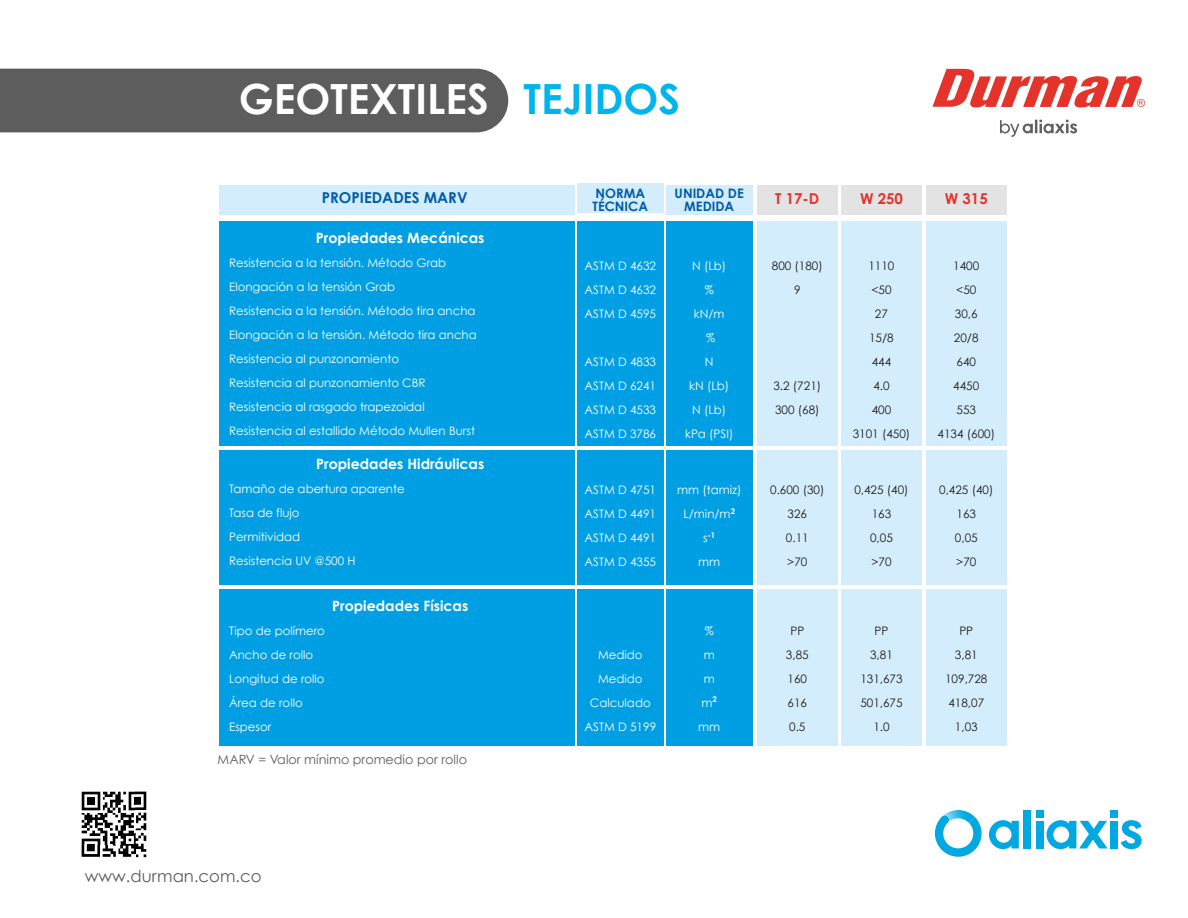
<style>
.page{position:relative;width:1188px;height:918px;background:#fff}
.page>*{position:absolute;margin:0;border:0;box-sizing:border-box;transform-origin:0 0}
.t1{font:700 41.55px "Century Gothic";color:#fff}
.t2{font:16.5px "Century Gothic";color:#5d5d5d}
.t3{font:700 15px "Century Gothic";color:#005ca9}
.t4{font:700 15px "Century Gothic";color:#e4332b}
.t5{font:700 14.25px "Century Gothic";color:#fff}
.t6{font:700 13.05px/13px "Century Gothic";color:#005ca9;text-align:center}
.t7{font:12.75px "Century Gothic";color:#5d5d5d}
.t8{font:11.7px/24px "Century Gothic";color:#fff;text-align:center}
.t9{font:11.7px/24px "Century Gothic";color:#1d1d1b;text-align:center}
.t10{font:700 7.8px "Century Gothic";color:#fff}
.s1{color:#00b5ed}
.s2{font-weight:400;font-size:11.7px}
</style>
<div class="page">
<div style="left:0;top:69px;width:508px;height:63px;background:#5d5d5d"></div>
<svg style="left:1000px;top:120px;width:77px;height:17px"></svg>
<svg style="left:932px;top:69px;width:213px;height:39px"></svg>
<svg style="left:989px;top:820px;width:30px;height:29px"></svg>
<svg style="left:1121px;top:820px;width:21px;height:29px"></svg>
<div style="left:1036px;top:821px;width:7px;height:27px;background:#00a8e2"></div>
<div style="left:1036px;top:810px;width:7px;height:7px;background:#00a8e2"></div>
<div style="left:1110px;top:821px;width:8px;height:27px;background:#00a8e2"></div>
<div style="left:1110px;top:810px;width:8px;height:7px;background:#00a8e2"></div>
<div style="left:1024px;top:810px;width:7px;height:38px;background:#00a8e2"></div>
<svg style="left:1047px;top:820px;width:61px;height:29px"></svg>
<svg style="left:935px;top:810px;width:47px;height:47px"></svg>
<img style="left:81px;top:791px;width:66px;height:67px">
<div style="left:219px;top:589px;width:356px;height:157px;background:#009fe3"></div>
<div style="left:666px;top:589px;width:86px;height:157px;background:#009fe3"></div>
<div style="left:757px;top:589px;width:81px;height:157px;background:#d4edfc"></div>
<div style="left:841px;top:589px;width:81px;height:157px;background:#d4edfc"></div>
<div style="left:926px;top:589px;width:81px;height:157px;background:#d4edfc"></div>
<div style="left:219px;top:221px;width:356px;height:225px;background:#009fe3"></div>
<div style="left:219px;top:185px;width:356px;height:29px;background:#d4edfc"></div>
<div style="left:666px;top:221px;width:86px;height:225px;background:#009fe3"></div>
<div style="left:666px;top:185px;width:86px;height:29px;background:#d4edfc"></div>
<div style="left:219px;top:450px;width:356px;height:135px;background:#009fe3"></div>
<div style="left:666px;top:450px;width:86px;height:135px;background:#009fe3"></div>
<div style="left:757px;top:450px;width:81px;height:135px;background:#d4edfc"></div>
<div style="left:757px;top:221px;width:81px;height:225px;background:#d4edfc"></div>
<div style="left:757px;top:185px;width:81px;height:29px;background:#e3e3e3"></div>
<div style="left:841px;top:450px;width:81px;height:135px;background:#d4edfc"></div>
<div style="left:841px;top:221px;width:81px;height:225px;background:#d4edfc"></div>
<div style="left:841px;top:185px;width:81px;height:29px;background:#e3e3e3"></div>
<div style="left:926px;top:450px;width:81px;height:135px;background:#d4edfc"></div>
<div style="left:926px;top:221px;width:81px;height:225px;background:#d4edfc"></div>
<div style="left:926px;top:185px;width:81px;height:30px;background:#e3e3e3"></div>
<div style="left:577px;top:589px;width:86px;height:157px;background:#009fe3"></div>
<div style="left:577px;top:221px;width:86px;height:225px;background:#009fe3"></div>
<div style="left:577px;top:184px;width:86px;height:29px;background:#d4edfc"></div>
<div style="left:577px;top:450px;width:86px;height:135px;background:#009fe3"></div>
<h1 class="t1" style="left:239px;top:73px;width:443px">GEOTEXTILES <span class="s1">TEJIDOS</span></h1>
<p class="t6" style="left:593px;top:186px;width:57px;text-align:left">NORMA<br>TÉCNICA</p>
<p class="t6" style="left:675px;top:186px;width:71px">UNIDAD DE<br>MEDIDA</p>
<p class="t3" style="left:322px;top:188px;width:147px">PROPIEDADES MARV</p>
<p class="t4" style="left:775px;top:189px;width:46px">T 17-D</p>
<p class="t4" style="left:860px;top:189px;width:44px">W 250</p>
<p class="t4" style="left:945px;top:189px;width:44px">W 315</p>
<p class="t5" style="left:316px;top:229px;width:170px">Propiedades Mecánicas</p>
<p class="t8" style="left:229px;top:251px;width:249px;text-align:left">Resistencia a la tensión. Método Grab Elongación a la tensión Grab<br>Resistencia a la tensión. Método tira ancha Elongación a la tensión. Método tira ancha Resistencia al punzonamiento<br>Resistencia al punzonamiento CBR Resistencia al rasgado trapezoidal Resistencia al estallido Método Mullen Burst</p>
<p class="t5" style="left:316px;top:455px;width:170px">Propiedades Hidráulicas</p>
<p class="t8" style="left:229px;top:477px;width:177px;text-align:left">Tamaño de abertura aparente<br>Tasa de flujo<br>Permitividad<br>Resistencia UV @500 H</p>
<p class="t5" style="left:332px;top:597px;width:138px">Propiedades Físicas</p>
<p class="t8" style="left:229px;top:619px;width:97px;text-align:left">Tipo de polímero<br>Ancho de rollo<br>Longitud de rollo<br>Área de rollo<br>Espesor</p>
<p class="t7" style="left:218px;top:752px;width:251px">MARV = Valor mínimo promedio por rollo</p>
<h2 class="t2" style="left:85px;top:866px;width:178px">www.durman.com.co</h2>
<p class="t8" style="left:585px;top:253px;width:73px;text-align:justify">ASTM D 4632<br>ASTM D 4632<br>ASTM D 4595</p>
<p class="t8" style="left:585px;top:349px;width:73px;text-align:justify">ASTM D 4833<br>ASTM D 6241<br>ASTM D 4533<br>ASTM D 3786</p>
<p class="t8" style="left:585px;top:478px;width:73px;text-align:justify">ASTM D 4751<br>ASTM D 4491<br>ASTM D 4491<br>ASTM D 4355</p>
<p class="t8" style="left:685px;top:253px;width:50px">N (Lb)<br>%<br>kN/m<br>%<br>N<br>kN (Lb)<br>N (Lb) kPa (PSI)</p>
<p class="t9" style="left:772px;top:253px;width:52px">800 (180)<br>9</p>
<p class="t9" style="left:773px;top:373px;width:49px;text-align:left">3.2 (721)<br>300 (68)</p>
<p class="t8" style="left:677px;top:478px;width:66px">mm (tamiz)<br>L/min/m<sup>2</sup></p>
<p class="t10" style="left:703px;top:530px;width:14px"><span class="s2">s</span>-1</p>
<p class="t8" style="left:698px;top:550px;width:24px">mm</p>
<p class="t9" style="left:770px;top:478px;width:56px">0.600 (30)<br>326<br>0.11<br>&gt;70</p>
<p class="t9" style="left:853px;top:253px;width:59px">1110<br>&lt;50<br>27<br>15/8<br>444<br>4.0<br>400<br>3101 (450)</p>
<p class="t9" style="left:938px;top:253px;width:59px">1400<br>&lt;50<br>30,6<br>20/8<br>640<br>4450<br>553<br>4134 (600)</p>
<p class="t9" style="left:854px;top:478px;width:56px">0,425 (40)<br>163<br>0,05<br>&gt;70</p>
<p class="t9" style="left:939px;top:478px;width:56px">0,425 (40)<br>163<br>0,05<br>&gt;70</p>
<p class="t8" style="left:585px;top:643px;width:73px">Medido<br>Medido<br>Calculado<br>ASTM D 5199</p>
<p class="t8" style="left:698px;top:619px;width:24px">% m m m<sup>2 </sup>mm</p>
<p class="t9" style="left:860px;top:619px;width:44px">PP<br>3,81<br>131,673<br>501,675<br>1.0</p>
<p class="t9" style="left:945px;top:619px;width:44px">PP<br>3,81<br>109,728<br>418,07<br>1,03</p>
<p class="t9" style="left:786px;top:619px;width:24px">PP<br>3,85<br>160<br>616<br>0.5</p>
</div>
